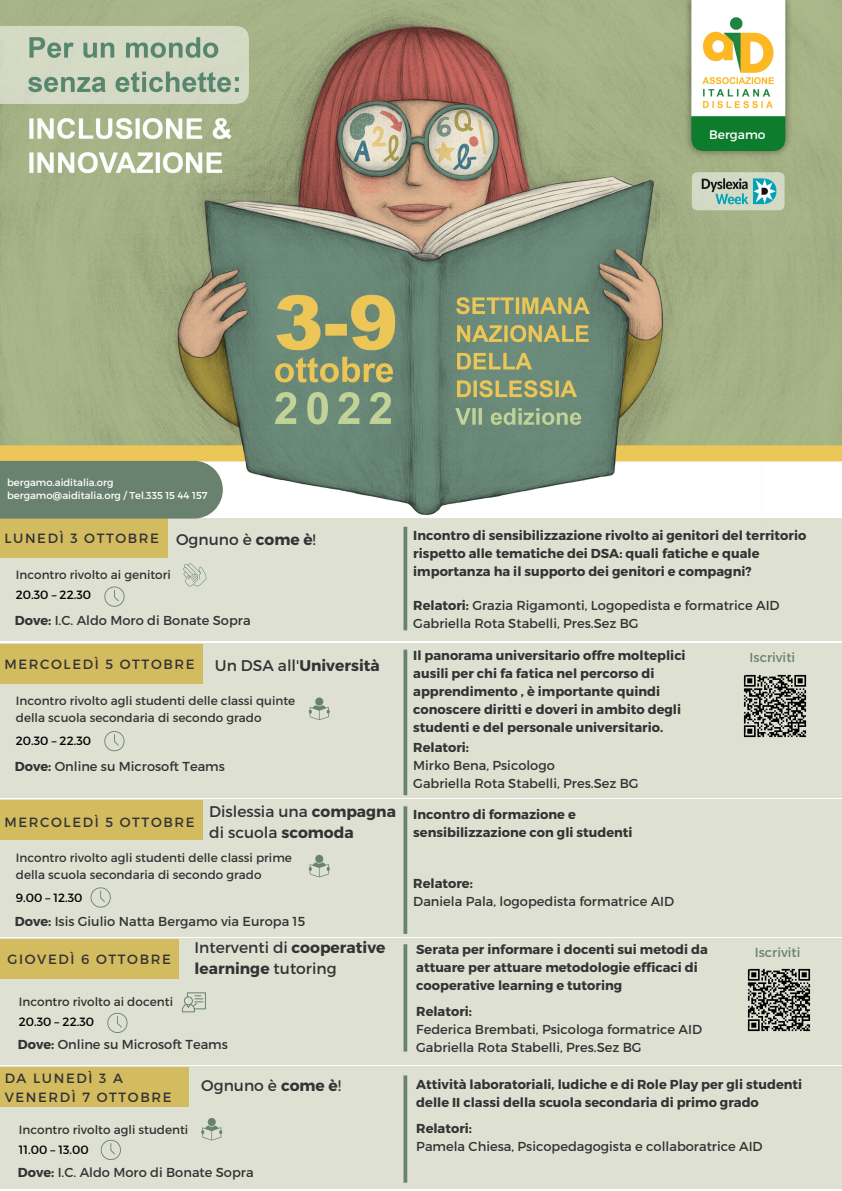
<style>
.page{position:relative;width:842px;height:1191px;background:#fff}
.page>*{position:absolute;margin:0;border:0;box-sizing:border-box;transform-origin:0 0}
.t1{font:15.5px/21px "Montserrat";color:#333}
.t2{font:700 15.5px "Montserrat";color:#333}
.t3{font:13.4px/18.7px "Montserrat";letter-spacing:.12em;color:#333}
.t4{font:700 13px/18px "Montserrat";color:#333}
.t5{font:13px/18px "Montserrat";color:#333}
.t6{font:13px "Montserrat";color:#698270}
.t7{font:12.3px "Montserrat";color:#fff}
.t8{font:12px/16.5px "Montserrat";color:#333}
.t9{font:12px "Montserrat";color:#000}
.t10{font:10px/13.5px "Montserrat";color:#fff}
.s1{font-size:15.5px}
.s2{font-weight:700;font-size:15.5px}
.s3{font-weight:700}
.s4{font-weight:400}
</style>
<div class="page">
<img style="left:0;top:0;width:842px;height:516px">
<div style="left:0;top:518px;width:842px;height:122px;background:#dee1d2"></div>
<div style="left:0;top:518px;width:168px;height:40px;background:#d3bb60"></div>
<svg style="left:403px;top:526px;width:4px;height:104px"></svg>
<svg style="left:183px;top:563px;width:24px;height:23px"></svg>
<svg style="left:104px;top:586px;width:21px;height:20px"></svg>
<div style="left:0;top:643px;width:842px;height:154px;background:#dee1d2"></div>
<div style="left:0;top:644px;width:203px;height:39px;background:#d3bb60"></div>
<svg style="left:403px;top:649px;width:4px;height:146px"></svg>
<svg style="left:104px;top:731px;width:21px;height:20px"></svg>
<svg style="left:309px;top:697px;width:21px;height:23px"></svg>
<div style="left:0;top:799px;width:842px;height:137px;background:#dee1d2"></div>
<div style="left:0;top:800px;width:203px;height:40px;background:#d3bb60"></div>
<svg style="left:403px;top:806px;width:4px;height:127px"></svg>
<svg style="left:91px;top:887px;width:20px;height:20px"></svg>
<svg style="left:309px;top:854px;width:21px;height:23px"></svg>
<div style="left:0;top:938px;width:842px;height:126px;background:#dee1d2"></div>
<div style="left:0;top:938px;width:179px;height:40px;background:#d3bb60"></div>
<svg style="left:403px;top:944px;width:4px;height:107px"></svg>
<svg style="left:107px;top:1012px;width:21px;height:20px"></svg>
<svg style="left:182px;top:992px;width:24px;height:20px"></svg>
<div style="left:0;top:1065px;width:842px;height:123px;background:#dee1d2"></div>
<div style="left:0;top:1066px;width:188px;height:40px;background:#d3bb60"></div>
<svg style="left:403px;top:1075px;width:4px;height:107px"></svg>
<svg style="left:101px;top:1139px;width:20px;height:20px"></svg>
<svg style="left:201px;top:1118px;width:21px;height:22px"></svg>
<div style="left:0;top:461px;width:223px;height:57px;background:#698270"></div>
<img style="left:743px;top:674px;width:64px;height:64px">
<img style="left:747px;top:968px;width:64px;height:64px">
<p class="t7" style="left:709px;top:126px;width:58px">Bergamo</p>
<p class="t10" style="left:7px;top:474px;width:202px">bergamo.aiditalia.org bergamo@aiditalia.org / Tel.335 15 44 157</p>
<p class="t3" style="left:5px;top:528px;width:313px">LUNEDÌ 3 OTTOBRE <span class="s1">Ognuno è</span> <span class="s2">come è</span><span class="s1">!</span></p>
<p class="t8" style="left:16px;top:566px;width:157px">Incontro rivolto ai genitori</p>
<p class="t9" style="left:16px;top:587px;width:77px">20.30 – 22.30</p>
<p class="t5" style="left:15px;top:610px;width:237px"><span class="s3">Dove:</span> I.C. Aldo Moro di Bonate Sopra</p>
<p class="t3" style="left:5px;top:654px;width:192px">MERCOLEDÌ 5 OTTOBRE</p>
<p class="t2" style="left:215px;top:655px;width:166px"><span class="s4">Un DSA all'</span>Università</p>
<p class="t8" style="left:16px;top:691px;width:281px">Incontro rivolto agli studenti delle classi quinte della scuola secondaria di secondo grado</p>
<p class="t9" style="left:16px;top:733px;width:77px">20.30 – 22.30</p>
<p class="t5" style="left:15px;top:756px;width:212px"><span class="s3">Dove:</span> Online su Microsoft Teams</p>
<p class="t4" style="left:413px;top:525px;width:395px">Incontro di sensibilizzazione rivolto ai genitori del territorio rispetto alle tematiche dei DSA: quali fatiche e quale importanza ha il supporto dei genitori e compagni?</p>
<p class="t5" style="left:413px;top:595px;width:368px"><span class="s3">Relatori:</span> Grazia Rigamonti, Logopedista e formatrice AID<br>Gabriella Rota Stabelli, Pres.Sez BG</p>
<p class="t4" style="left:413px;top:645px;width:274px">Il panorama universitario offre molteplici ausili per chi fa fatica nel percorso di apprendimento , è importante quindi conoscere diritti e doveri in ambito degli studenti e del personale universitario.</p>
<p class="t4" style="left:413px;top:738px;width:57px">Relatori:</p>
<p class="t5" style="left:413px;top:756px;width:227px">Mirko Bena, Psicologo<br>Gabriella Rota Stabelli, Pres.Sez BG</p>
<p class="t6" style="left:750px;top:649px;width:47px">Iscriviti</p>
<p class="t1" style="left:209px;top:800px;width:188px">Dislessia una <span class="s3">compagna </span>di scuola <span class="s3">scomoda</span></p>
<p class="t4" style="left:413px;top:805px;width:221px">Incontro di formazione e sensibilizzazione con gli studenti</p>
<p class="t8" style="left:16px;top:849px;width:278px">Incontro rivolto agli studenti delle classi prime della scuola secondaria di secondo grado</p>
<p class="t4" style="left:413px;top:873px;width:61px">Relatore:</p>
<p class="t5" style="left:413px;top:891px;width:262px">Daniela Pala, logopedista formatrice AID</p>
<p class="t5" style="left:15px;top:911px;width:292px"><span class="s3">Dove:</span> Isis Giulio Natta Bergamo via Europa 15</p>
<p class="t3" style="left:5px;top:812px;width:192px">MERCOLEDÌ 5 OTTOBRE</p>
<p class="t9" style="left:16px;top:889px;width:68px">9.00 – 12.30</p>
<p class="t1" style="left:195px;top:936px;width:192px">Interventi di <span class="s3">cooperative learninge</span> tutoring</p>
<p class="t3" style="left:8px;top:949px;width:165px">GIOVEDÌ 6 OTTOBRE</p>
<p class="t4" style="left:416px;top:939px;width:293px">Serata per informare i docenti sui metodi da attuare per attuare metodologie efficaci di cooperative learning e tutoring</p>
<p class="t4" style="left:416px;top:1001px;width:57px">Relatori:</p>
<p class="t5" style="left:416px;top:1019px;width:287px">Federica Brembati, Psicologa formatrice AID<br>Gabriella Rota Stabelli, Pres.Sez BG</p>
<p class="t8" style="left:19px;top:992px;width:156px">Incontro rivolto ai docenti</p>
<p class="t9" style="left:19px;top:1013px;width:77px">20.30 – 22.30</p>
<p class="t5" style="left:18px;top:1034px;width:212px"><span class="s3">Dove:</span> Online su Microsoft Teams</p>
<p class="t6" style="left:755px;top:944px;width:47px">Iscriviti</p>
<p class="t3" style="left:5px;top:1068px;width:168px">DA LUNEDÌ 3 A<br>VENERDÌ 7 OTTOBRE</p>
<p class="t4" style="left:416px;top:1074px;width:387px">Attività laboratoriali, ludiche e di Role Play per gli studenti delle II classi della scuola secondaria di primo grado</p>
<p class="t8" style="left:19px;top:1120px;width:171px">Incontro rivolto agli studenti</p>
<p class="t4" style="left:416px;top:1118px;width:57px">Relatori:</p>
<p class="t9" style="left:19px;top:1141px;width:71px">11.00 – 13.00</p>
<p class="t5" style="left:416px;top:1136px;width:348px">Pamela Chiesa, Psicopedagogista e collaboratrice AID</p>
<p class="t5" style="left:18px;top:1162px;width:237px"><span class="s3">Dove:</span> I.C. Aldo Moro di Bonate Sopra</p>
<p class="t1" style="left:201px;top:1074px;width:141px">Ognuno è <span class="s3">come è</span>!</p>
</div>
